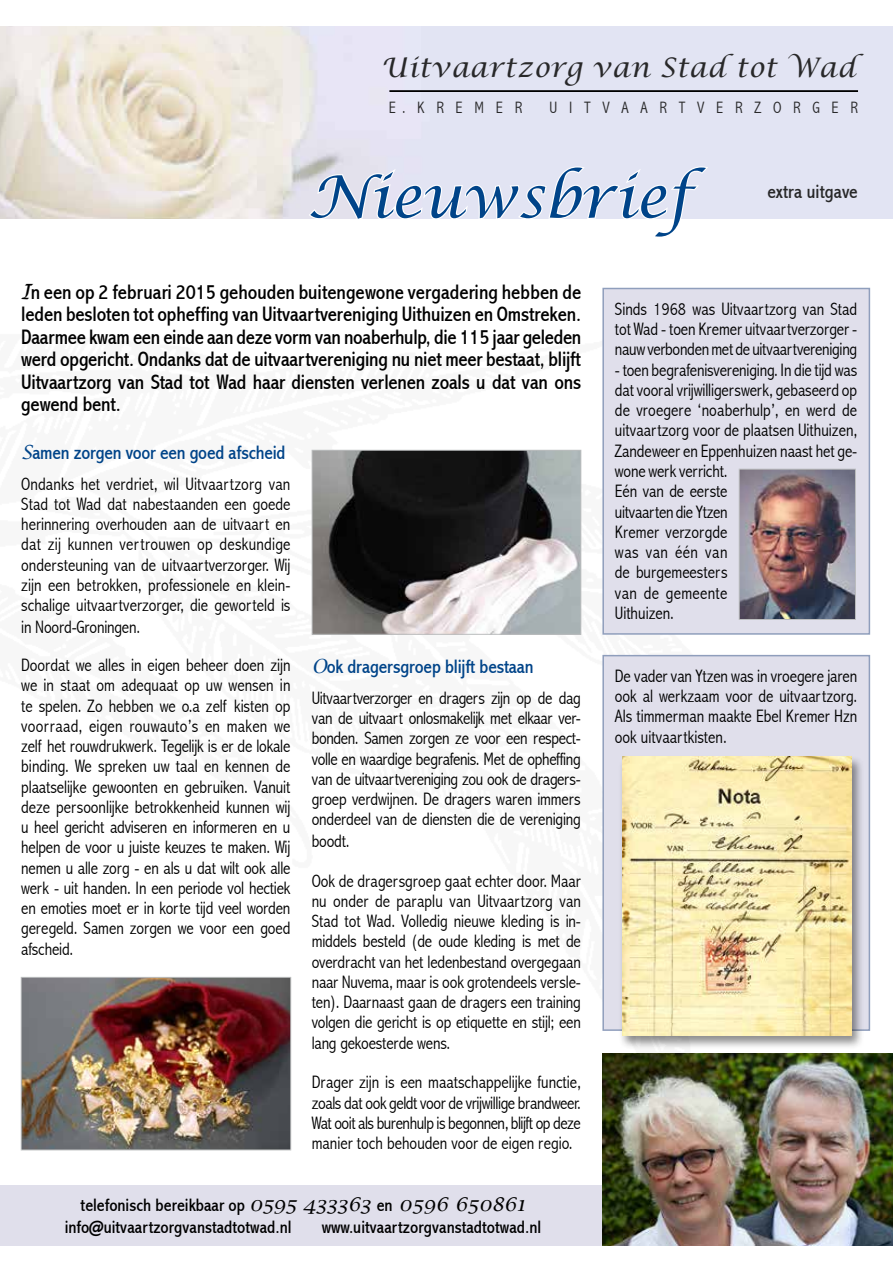
<style>
.page{position:relative;width:893px;height:1263px;background:#fff}
.page>*{position:absolute;margin:0;border:0;box-sizing:border-box;transform-origin:0 0}
.t1{font:italic 58.5px "Lucida Calligraphy";color:#004489}
.t2{font:italic 27px "Lucida Calligraphy";letter-spacing:.02em;color:#282829}
.t3{font:condensed 21px/22.5px "Abadi";letter-spacing:-.01em;color:#000;text-align:justify}
.t4{font:condensed 19.5px "Abadi";letter-spacing:-.01em;color:#004489}
.t5{font:condensed 19.5px "Abadi";color:#282829}
.t6{font:300 condensed 18px/20.2px "Abadi";letter-spacing:-.005em;color:#000;text-align:justify}
.t7{font:condensed 18px/21.6px "Abadi";color:#000}
.t8{font:300 condensed 16.5px "Abadi";letter-spacing:.71em;color:#282829}
.s1{font-family:"Lucida Calligraphy";font-style:italic;font-stretch:normal}
.s2{font-family:"Lucida Calligraphy";font-style:italic;font-stretch:normal;font-size:20.25px}
</style>
<div class="page">
<div style="left:602px;top:288px;width:268px;height:347px;background:#e0dfeb;border:2px solid #8f9ebc"></div>
<img style="left:23px;top:979px;width:266px;height:169px">
<div style="left:21px;top:977px;width:270px;height:173px;border:1px solid #bbbdbe"></div>
<div style="left:602px;top:655px;width:268px;height:376px;background:#e0dfeb;border:2px solid #8f9ebc"></div>
<div style="left:0;top:1185px;width:893px;height:60px;background:#e0dfeb"></div>
<img style="left:602px;top:1054px;width:291px;height:191px">
<img style="left:0;top:27px;width:893px;height:191px">
<svg style="left:307px;top:165px;width:403px;height:54px"></svg>
<hr style="left:389px;top:90px;width:469px;height:2px;background:#000">
<div style="left:618px;top:755px;width:246px;height:295px;background:#000;opacity:.45"></div>
<img style="left:622px;top:757px;width:230px;height:278px">
<img style="left:314px;top:452px;width:265px;height:181px">
<div style="left:312px;top:450px;width:269px;height:185px;border:1px solid #bbbdbe"></div>
<img style="left:741px;top:471px;width:113px;height:147px">
<div style="left:739px;top:469px;width:117px;height:151px;border:1px solid #bbbdbe"></div>
<h2 class="t2" style="left:381px;top:51px;width:476px">Uitvaartzorg van Stad tot Wad</h2>
<p class="t8" style="left:389px;top:98px;width:135px">E. KREMER</p>
<p class="t8" style="left:550px;top:98px;width:310px">UITVAARTVERZORGER</p>
<h1 class="t1" style="left:308px;top:162px;width:384px">Nieuwsbrief</h1>
<p class="t5" style="left:767px;top:180px;width:92px">extra uitgave</p>
<p class="t3" style="left:21px;top:281px;width:562px"><span class="s1">I</span>n een op 2 februari 2015 gehouden buitengewone vergadering hebben de leden besloten tot opheffing van Uitvaartvereniging Uithuizen en Omstreken.<br>Daarmee kwam een einde aan deze vorm van noaberhulp, die 115 jaar geleden werd opgericht. Ondanks dat de uitvaartvereniging nu niet meer bestaat, blijft Uitvaartzorg van Stad tot Wad haar diensten verlenen zoals u dat van ons gewend bent.</p>
<p class="t4" style="left:21px;top:441px;width:266px"><span class="s1">S</span>amen zorgen voor een goed afscheid</p>
<p class="t6" style="left:21px;top:473px;width:271px">Ondanks het verdriet, wil Uitvaartzorg van Stad tot Wad dat nabestaanden een goede herinnering overhouden aan de uitvaart en dat zij kunnen vertrouwen op deskundige ondersteuning van de uitvaartverzorger. Wij zijn een betrokken, professionele en klein&shy;schalige uitvaartverzorger, die geworteld is in Noord-Groningen.</p>
<p class="t6" style="left:21px;top:655px;width:271px">Doordat we alles in eigen beheer doen zijn we in staat om adequaat op uw wensen in te spelen. Zo hebben we o.a zelf kisten op voorraad, eigen rouwauto’s en maken we zelf het rouwdrukwerk. Tegelijk is er de lokale binding. We spreken uw taal en kennen de plaatselijke gewoonten en gebruiken. Vanuit deze persoonlijke betrokkenheid kunnen wij u heel gericht adviseren en informeren en u helpen de voor u juiste keuzes te maken. Wij nemen u alle zorg - en als u dat wilt ook alle werk - uit handen. In een periode vol hectiek en emoties moet er in korte tijd veel worden geregeld. Samen zorgen we voor een goed afscheid.</p>
<p class="t4" style="left:312px;top:655px;width:223px"><span class="s1">O</span>ok dragersgroep blijft bestaan</p>
<p class="t6" style="left:312px;top:687px;width:271px">Uitvaartverzorger en dragers zijn op de dag van de uitvaart onlosmakelijk met elkaar ver&shy;bonden. Samen zorgen ze voor een respect&shy;volle en waardige begrafenis. Met de opheffing van de uitvaartvereniging zou ook de dragers&shy;groep verdwijnen. De dragers waren immers onderdeel van de diensten die de vereniging boodt.</p>
<p class="t6" style="left:312px;top:870px;width:271px">Ook de dragersgroep gaat echter door. Maar nu onder de paraplu van Uitvaartzorg van Stad tot Wad. Volledig nieuwe kleding is in&shy;middels besteld (de oude kleding is met de overdracht van het ledenbestand overgegaan naar Nuvema, maar is ook grotendeels versle&shy;ten). Daarnaast gaan de dragers een training volgen die gericht is op etiquette en stijl; een lang gekoesterde wens.</p>
<p class="t6" style="left:312px;top:1072px;width:271px">Drager zijn is een maatschappelijke functie, zoals dat ook geldt voor de vrijwillige brandweer.<br>Wat ooit als burenhulp is begonnen, blijft op deze manier toch behouden voor de eigen regio.</p>
<p class="t7" style="left:65px;top:1195px;width:462px;text-indent:16px">telefonisch bereikbaar op <span class="s2">0595 433363</span> en <span class="s2">0596 650861 </span>info@uitvaartzorgvanstadtotwad.nl</p>
<p class="t7" style="left:322px;top:1216px;width:221px">www.uitvaartzorgvanstadtotwad.nl</p>
<p class="t6" style="left:615px;top:299px;width:244px">Sinds 1968 was Uitvaartzorg van Stad tot Wad - toen Kremer uitvaartverzorger - nauw verbonden met de uitvaartvereniging</p>
<p class="t6" style="left:615px;top:359px;width:244px">- toen begrafenisvereniging. In die tijd was dat vooral vrijwilligerswerk, gebaseerd op de vroegere ‘noaberhulp’, en werd de uitvaartzorg voor de plaatsen Uithuizen, Zandeweer en Eppenhuizen naast het ge-</p>
<p class="t6" style="left:615px;top:461px;width:114px">wone werk verricht.<br>Eén van de eerste uitvaarten die Ytzen Kremer verzorgde was van één van de burgemeesters van de gemeente Uithuizen.</p>
<p class="t6" style="left:615px;top:666px;width:244px">De vader van Ytzen was in vroegere jaren ook al werkzaam voor de uitvaartzorg.<br>Als timmerman maakte Ebel Kremer Hzn ook uitvaartkisten.</p>
</div>
